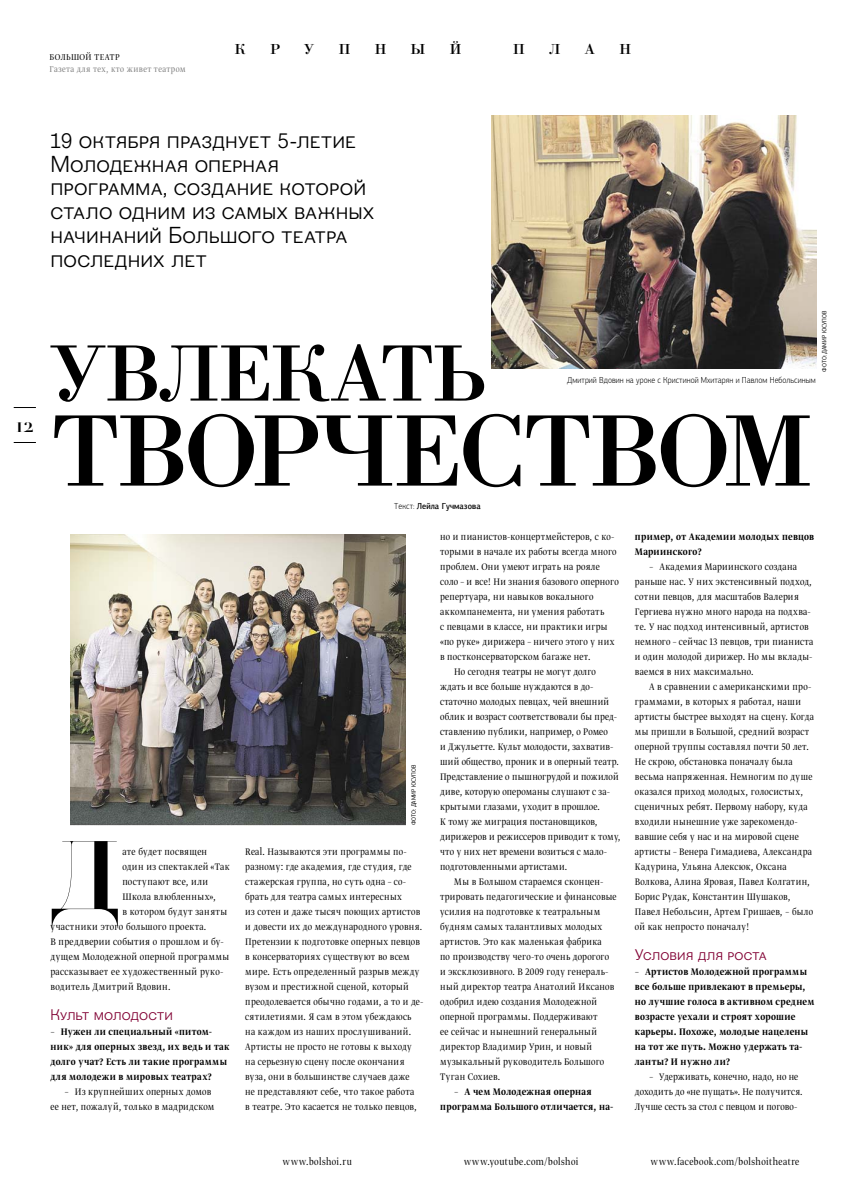
<style>
.page{position:relative;width:844px;height:1191px;background:#fff}
.page>*{position:absolute;margin:0;border:0;box-sizing:border-box;transform-origin:0 0}
.t1{font:105px "Borjomi C";letter-spacing:-.05em;color:#000}
.t2{font:95.88px "Borjomi Light C";color:#000}
.t3{font:82.5px "Borjomi C";letter-spacing:-.02em;color:#000}
.t4{font:22.62px "Borjomi Light C";color:#000}
.t5{font:22.5px/23.8px "Figgins Sans";color:#000}
.t6{font:15px "Figgins Sans";color:#810033}
.t7{font:15px "Borjomi C";color:#000}
.t8{font:11.25px/15px "Greta Dis Nar Pro Lig";letter-spacing:.035em;color:#000}
.t9{font:11.25px/15px "Greta Dis Nar Pro Med";letter-spacing:.03em;color:#000}
.t10{font:11.25px/15px "Greta Dis Nar Pro Lig";letter-spacing:.005em;color:#000}
.t11{font:11.25px "Greta Dis Nar Pro Lig";letter-spacing:.015em;color:#000}
.t12{font:10px "Greta Dis Nar Pro Lig";color:#7c7c7c}
.t13{font:10px "Greta Dis Nar Pro Lig";letter-spacing:.045em;color:#000}
.t14{font:300 8.75px "PF Agora Sans Pro";letter-spacing:.01em;color:#000;scale:.9 1}
.t15{font:500 8.75px "PF Agora Sans Pro";letter-spacing:.01em;color:#000;scale:.9 1}
.t16{font:6.25px "PF Agora Sans Pro";color:#000;scale:.9 1}
.s1{font-weight:300}
</style>
<div class="page">
<img style="left:71px;top:534px;width:334px;height:291px">
<img style="left:491px;top:115px;width:325px;height:254px">
<svg style="left:14px;top:442px;width:22px;height:1px"></svg>
<svg style="left:14px;top:407px;width:22px;height:1px"></svg>
<p class="t13" style="left:50px;top:52px;width:72px">БОЛЬШОЙ ТЕАТР</p>
<p class="t12" style="left:50px;top:64px;width:137px">Газета для тех, кто живет театром</p>
<h3 class="t7" style="left:235px;top:43px;width:12px">К</h3>
<h3 class="t7" style="left:270px;top:43px;width:12px">Р</h3>
<h3 class="t7" style="left:304px;top:43px;width:12px">У</h3>
<h3 class="t7" style="left:338px;top:43px;width:13px">П</h3>
<h3 class="t7" style="left:374px;top:43px;width:13px">Н</h3>
<h3 class="t7" style="left:410px;top:43px;width:16px">Ы</h3>
<h3 class="t7" style="left:449px;top:43px;width:13px">Й</h3>
<h3 class="t7" style="left:513px;top:43px;width:13px">П</h3>
<h3 class="t7" style="left:549px;top:43px;width:12px">Л</h3>
<h3 class="t7" style="left:584px;top:43px;width:12px">А</h3>
<h3 class="t7" style="left:619px;top:43px;width:13px">Н</h3>
<h3 class="t4" style="left:16px;top:415px;width:19px">12</h3>
<h3 class="t5" style="left:50px;top:131px;width:325px">19 ОКТЯБРЯ ПРАЗДНУЕТ 5-ЛЕТИЕ<br>МОЛОДЕЖНАЯ ОПЕРНАЯ<br>ПРОГРАММА, СОЗДАНИЕ КОТОРОЙ<br>СТАЛО ОДНИМ ИЗ САМЫХ ВАЖНЫХ<br>НАЧИНАНИЙ БОЛЬШОГО ТЕАТРА<br>ПОСЛЕДНИХ ЛЕТ</h3>
<p class="t16" style="left:821px;top:371px;width:69px;rotate:-90deg">ФОТО: ДАМИР ЮСУПОВ</p>
<h3 class="t3" style="left:50px;top:342px;width:439px">УВЛЕКАТЬ</h3>
<h1 class="t1" style="left:50px;top:411px;width:762px">ТВОРЧЕСТВОМ</h1>
<p class="t15" style="left:394px;top:502px;width:97px"><span class="s1">Текст:</span> Лейла Гучмазова</p>
<p class="t14" style="left:567px;top:376px;width:277px">Дмитрий Вдовин на уроке с Кристиной Мхитарян и Павлом Небольсиным</p>
<h2 class="t2" style="left:50px;top:839px;width:71px">Д</h2>
<p class="t8" style="left:122px;top:845px;width:86px">ате будет посвящен</p>
<p class="t8" style="left:122px;top:860px;width:109px">один из спектаклей «Так</p>
<p class="t8" style="left:122px;top:875px;width:87px">поступают все, или</p>
<p class="t8" style="left:122px;top:890px;width:95px">Школа влюбленных»,</p>
<p class="t8" style="left:122px;top:905px;width:106px">в котором будут заняты</p>
<p class="t8" style="left:50px;top:920px;width:157px">участники этого большого проекта.</p>
<p class="t8" style="left:50px;top:935px;width:175px">В преддверии события о прошлом и бу-</p>
<p class="t8" style="left:50px;top:950px;width:180px">дущем Молодежной оперной программы</p>
<p class="t8" style="left:50px;top:965px;width:175px">рассказывает ее художественный руко-</p>
<p class="t8" style="left:50px;top:980px;width:121px">водитель Дмитрий Вдовин.</p>
<h3 class="t6" style="left:50px;top:1009px;width:124px">КУЛЬТ МОЛОДОСТИ</h3>
<p class="t9" style="left:50px;top:1025px;width:180px">– Нужен ли специальный «питом&shy;ник» для оперных звезд, их ведь и так долго учат? Есть ли такие программы для молодежи в мировых театрах?</p>
<p class="t8" style="left:50px;top:1085px;width:165px;text-align:right">– Из крупнейших оперных домов<br>ее нет, пожалуй, только в мадридском</p>
<p class="t16" style="left:411px;top:825px;width:69px;rotate:-90deg">ФОТО: ДАМИР ЮСУПОВ</p>
<p class="t8" style="left:245px;top:845px;width:180px">Real. Называются эти программы по&shy;разному: где академия, где студия, где стажерская группа, но суть одна–со&shy;брать для театра самых интересных<br>из сотен и даже тысяч поющих артистов и довести их до международного уровня.<br>Претензии к подготовке оперных певцов в консерваториях существуют во всем мире. Есть определенный разрыв между вузом и престижной сценой, который преодолевается обычно годами, а то и де&shy;сятилетиями. Я сам в этом убеждаюсь на каждом из наших прослушиваний.<br>Артисты не просто не готовы к выходу на серьезную сцену после окончания вуза, они в большинстве случаев даже<br>не представляют себе, что такое работа<br>в театре. Это касается не только певцов,</p>
<p class="t8" style="left:440px;top:530px;width:176px">но и пианистов-концертмейстеров, с ко-</p>
<p class="t8" style="left:440px;top:545px;width:178px">торыми в начале их работы всегда много</p>
<p class="t8" style="left:440px;top:560px;width:161px">проблем. Они умеют играть на рояле</p>
<p class="t8" style="left:440px;top:575px;width:180px">соло– и все! Ни знания базового оперного</p>
<p class="t8" style="left:440px;top:590px;width:155px">репертуара, ни навыков вокального</p>
<p class="t8" style="left:440px;top:605px;width:165px">аккомпанемента, ни умения работать</p>
<p class="t8" style="left:440px;top:620px;width:169px">с певцами в классе, ни практики игры</p>
<p class="t8" style="left:440px;top:635px;width:176px">«по руке» дирижера– ничего этого у них</p>
<p class="t8" style="left:440px;top:650px;width:152px">в постконсерваторском багаже нет.</p>
<p class="t8" style="left:454px;top:665px;width:143px">Но сегодня театры не могут долго</p>
<p class="t8" style="left:440px;top:680px;width:155px">ждать и все больше нуждаются в до-</p>
<p class="t11" style="left:440px;top:697px;width:170px">статочно молодых певцах, чей внешний</p>
<p class="t8" style="left:440px;top:710px;width:178px">облик и возраст соответствовали бы пред-</p>
<p class="t8" style="left:440px;top:725px;width:169px">ставлению публики, например, о Ромео</p>
<p class="t10" style="left:440px;top:740px;width:175px">и Джульетте. Культ молодости, захватив-</p>
<p class="t8" style="left:440px;top:755px;width:180px">ший общество, проник и в оперный театр.</p>
<p class="t8" style="left:440px;top:770px;width:180px">Представление о пышногрудой и пожилой</p>
<p class="t8" style="left:440px;top:785px;width:171px">диве, которую опероманы слушают с за-</p>
<p class="t8" style="left:440px;top:800px;width:161px">крытыми глазами, уходит в прошлое.</p>
<p class="t8" style="left:440px;top:815px;width:159px">К тому же миграция постановщиков,</p>
<p class="t8" style="left:440px;top:830px;width:182px">дирижеров и режиссеров приводит к тому,</p>
<p class="t8" style="left:440px;top:845px;width:168px">что у них нет времени возиться с мало-</p>
<p class="t8" style="left:440px;top:860px;width:129px">подготовленными артистами.</p>
<p class="t8" style="left:454px;top:875px;width:150px">Мы в Большом стараемся сконцен-</p>
<p class="t11" style="left:440px;top:892px;width:178px">трировать педагогические и финансовые</p>
<p class="t8" style="left:440px;top:905px;width:161px">усилия на подготовке к театральным</p>
<p class="t8" style="left:440px;top:920px;width:164px">будням самых талантливых молодых</p>
<p class="t8" style="left:440px;top:935px;width:163px">артистов. Это как маленькая фабрика</p>
<p class="t8" style="left:440px;top:950px;width:170px">по производству чего-то очень дорогого</p>
<p class="t8" style="left:440px;top:965px;width:170px">и эксклюзивного. В 2009 году генераль-</p>
<p class="t8" style="left:440px;top:980px;width:176px">ный директор театра Анатолий Иксанов</p>
<p class="t8" style="left:440px;top:995px;width:158px">одобрил идею создания Молодежной</p>
<p class="t8" style="left:440px;top:1010px;width:159px">оперной программы. Поддерживают</p>
<p class="t8" style="left:440px;top:1025px;width:158px">ее сейчас и нынешний генеральный</p>
<p class="t8" style="left:440px;top:1040px;width:153px">директор Владимир Урин, и новый</p>
<p class="t8" style="left:440px;top:1055px;width:166px">музыкальный руководитель Большого</p>
<p class="t8" style="left:440px;top:1070px;width:62px">Туган Сохиев.</p>
<p class="t9" style="left:440px;top:1085px;width:175px;text-indent:14px">– А чем Молодежная оперная программа Большого отличается, на-</p>
<p class="t9" style="left:634px;top:530px;width:181px">пример, от Академии молодых певцов<br>Мариинского?</p>
<p class="t8" style="left:634px;top:560px;width:180px;text-indent:14px">– Академия Мариинского создана раньше нас. У них экстенсивный подход, сотни певцов, для масштабов Валерия Гергиева нужно много народа на подхва&shy;те. У нас подход интенсивный, артистов немного – сейчас 13 певцов, три пианиста и один молодой дирижер. Но мы вклады&shy;ваемся в них максимально.</p>
<p class="t8" style="left:634px;top:680px;width:181px;text-indent:14px">А в сравнении с американскими про&shy;граммами, в которых я работал, наши артисты быстрее выходят на сцену. Когда мы пришли в Большой, средний возраст оперной труппы составлял почти 50 лет.<br>Не скрою, обстановка поначалу была весьма напряженная. Немногим по душе оказался приход молодых, голосистых, сценичных ребят. Первому набору, куда входили нынешние уже зарекомендо&shy;вавшие себя у нас и на мировой сцене артисты – Венера Гимадиева, Александра Кадурина, Ульяна Алексюк, Оксана Волкова, Алина Яровая, Павел Колгатин, Борис Рудак, Константин Шушаков, Павел Небольсин, Артем Гришаев, – было ой как непросто поначалу!</p>
<h3 class="t6" style="left:634px;top:949px;width:133px">УСЛОВИЯ ДЛЯ РОСТА</h3>
<p class="t9" style="left:634px;top:965px;width:181px">– Артистов Молодежной программы все больше привлекают в премьеры, но лучшие голоса в активном среднем возрасте уехали и строят хорошие карьеры. Похоже, молодые нацелены на тот же путь. Можно удержать та&shy;ланты? И нужно ли?</p>
<p class="t10" style="left:634px;top:1070px;width:169px;text-indent:14px">– Удерживать, конечно, надо, но не доходить до «не пущать». Не получится.<br>Лучше сесть за стол с певцом и погово-</p>
<p class="t8" style="left:283px;top:1154px;width:70px">www.bolshoi.ru</p>
<p class="t8" style="left:464px;top:1154px;width:116px">www.youtube.com/bolshoi</p>
<p class="t8" style="left:650px;top:1154px;width:150px">www.facebook.com/bolshoitheatre</p>
</div>
